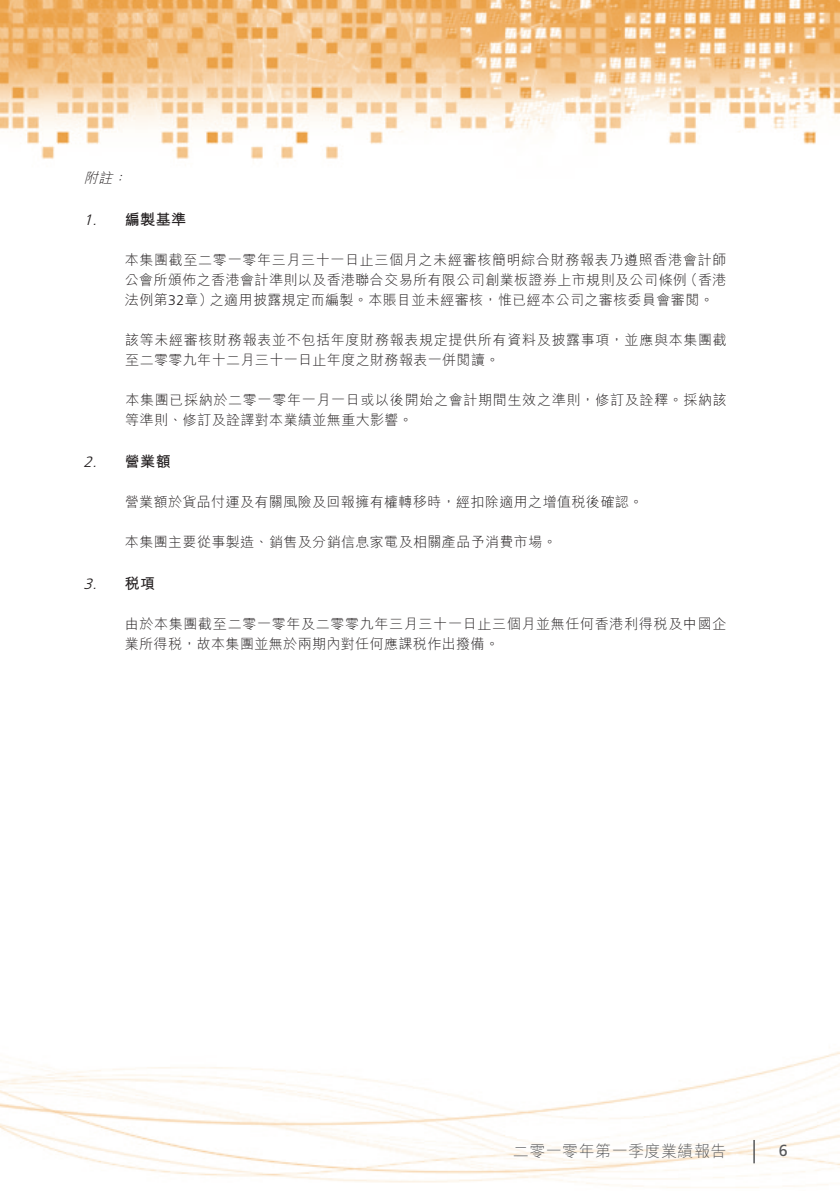
<style>
.page{position:relative;width:840px;height:1191px;background:#fff}
.page>*{position:absolute;margin:0;border:0;box-sizing:border-box;transform-origin:0 0}
.t1{font:300 16px "M Hei HK";letter-spacing:.03em;color:#57585a}
.t2{font:16px "Frutiger LT Std";color:#57585a}
.t3{font:700 15px "M Hei HK";letter-spacing:.03em;color:#231f20}
.t4{font:italic 300 15px "Frutiger LT Std";color:#231f20}
.t5{font:300 14px/20px "M Hei HK";letter-spacing:.05em;color:#231f20}
.t6{font:300 14px/20px "M Hei HK";letter-spacing:.03em;color:#231f20;text-align:justify}
.t7{font:italic 300 14px "M Hei HK";color:#231f20}
.s1{font-family:"Frutiger LT Std";font-weight:300;font-style:italic}
.s2{font-family:"Frutiger LT Std"}
.s3{font-family:"M Hei HK";font-weight:700;font-style:normal}
</style>
<div class="page">
<img style="left:0;top:0;width:839px;height:1188px">
<svg style="left:753px;top:1140px;width:1px;height:23px"></svg>
<p class="t7" style="left:84px;top:168px;width:49px">附註：</p>
<p class="t3" style="left:84px;top:208px;width:104px"><span class="s1">1.</span> 編製基準</p>
<p class="t6" style="left:125px;top:249px;width:603px">本集團截至二零一零年三月三十一日止三個月之未經審核簡明綜合財務報表乃遵照香港會計師公會所頒佈之香港會計準則以及香港聯合交易所有限公司創業板證券上市規則及公司條例（香港法例第<span class="s2">32</span>章）之適用披露規定而編製。本賬目並未經審核，惟已經本公司之審核委員會審閱。</p>
<p class="t5" style="left:125px;top:329px;width:603px">該等未經審核財務報表並不包括年度財務報表規定提供所有資料及披露事項，並應與本集團截至二零零九年十二月三十一日止年度之財務報表一併閱讀。</p>
<p class="t5" style="left:125px;top:389px;width:602px">本集團已採納於二零一零年一月一日或以後開始之會計期間生效之準則，修訂及詮釋。採納該等準則、修訂及詮譯對本業績並無重大影響。</p>
<p class="t3" style="left:84px;top:450px;width:89px"><span class="s1">2.</span> 營業額</p>
<p class="t6" style="left:125px;top:491px;width:519px">營業額於貨品付運及有關風險及回報擁有權轉移時，經扣除適用之增值稅後確認。</p>
<p class="t6" style="left:125px;top:531px;width:433px">本集團主要從事製造、銷售及分銷信息家電及相關產品予消費市場。</p>
<p class="t4" style="left:84px;top:575px;width:73px">3. <span class="s3">稅項</span></p>
<p class="t5" style="left:125px;top:613px;width:602px">由於本集團截至二零一零年及二零零九年三月三十一日止三個月並無任何香港利得稅及中國企業所得稅，故本集團並無於兩期內對任何應課稅作出撥備。</p>
<p class="t1" style="left:512px;top:1140px;width:215px">二零一零年第一季度業績報告</p>
<p class="t2" style="left:778px;top:1141px;width:10px">6</p>
</div>
